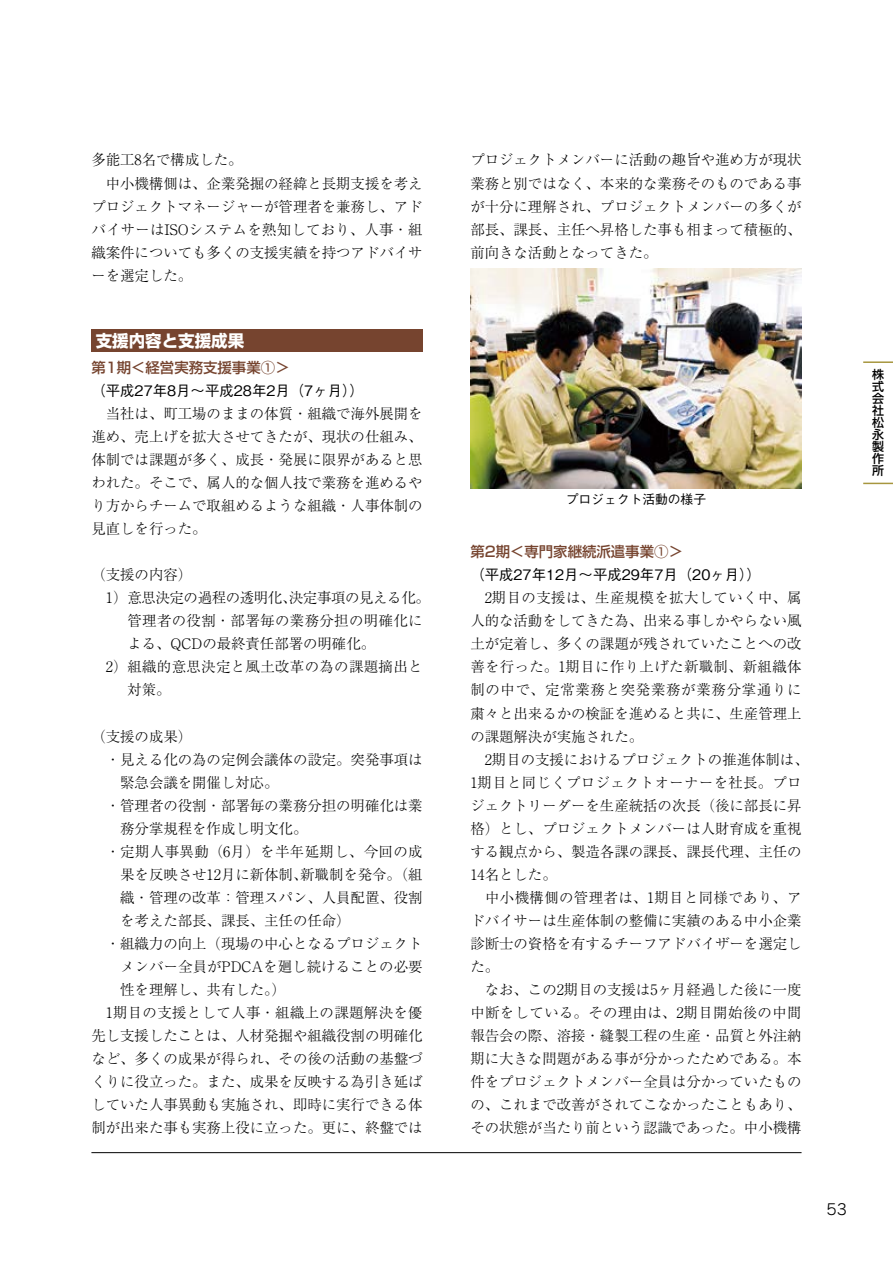
<style>
.page{position:relative;width:893px;height:1263px;background:#fff}
.page>*{position:absolute;margin:0;border:0;box-sizing:border-box;transform-origin:0 0}
.t1{font:700 16.5px "Shin Go Pro";color:#fff}
.t2{font:15px "Rodin Pro M";color:#000}
.t3{font:300 14.4px/23.1px "Ryumin Pro";color:#000}
.t4{font:500 14.4px "Gothic BBB Pro";color:#000}
.t5{font:300 14.4px "Ryumin Pro";letter-spacing:.025em;color:#000}
.t6{font:300 14.4px "Ryumin Pro";letter-spacing:.03em;color:#000}
.t7{font:500 14.4px "Shin Go Pro";color:#76442f}
.t8{font:300 14.4px "Ryumin Pro";letter-spacing:-.025em;color:#000}
.t9{font:500 12.75px "Gothic BBB Pro";color:#000}
.t10{font:500 12px/12px "Shin Go Pro";color:#000;text-align:justify}
</style>
<div class="page">
<hr style="left:863px;top:361px;width:30px;height:2px;background:#a7963e">
<hr style="left:863px;top:483px;width:30px;height:1px;background:#a7963e">
<div style="left:91px;top:329px;width:332px;height:22px;background:#76442f"></div>
<img style="left:470px;top:268px;width:332px;height:221px">
<hr style="left:91px;top:1152px;width:710px;height:1px;background:#000">
<p class="t3" style="left:91px;top:147px;width:333px">多能工8名で構成した。<br>　中小機構側は、企業発掘の経緯と長期支援を考えプロジェクトマネージャーが管理者を兼務し、アドバイサーはISOシステムを熟知しており、人事・組織案件についても多くの支援実績を持つアドバイサーを選定した。</p>
<p class="t1" style="left:96px;top:327px;width:150px">支援内容と支援成果</p>
<p class="t7" style="left:91px;top:356px;width:200px">第1期＜経営実務支援事業①＞</p>
<p class="t4" style="left:91px;top:379px;width:274px">（平成27年8月～平成28年2月（7ヶ月））</p>
<p class="t3" style="left:91px;top:401px;width:333px;text-align:justify">　当社は、町工場のままの体質・組織で海外展開を進め、売上げを拡大させてきたが、現状の仕組み、体制では課題が多く、成長・発展に限界があると思われた。そこで、属人的な個人技で業務を進めるやり方からチームで取組めるような組織・人事体制の見直しを行った。</p>
<p class="t3" style="left:91px;top:562px;width:102px">（支援の内容）</p>
<p class="t8" style="left:106px;top:587px;width:325px">1）意思決定の過程の透明化、決定事項の見える化。</p>
<p class="t6" style="left:127px;top:610px;width:297px">管理者の役割・部署毎の業務分担の明確化に</p>
<p class="t3" style="left:127px;top:631px;width:249px">よる、QCDの最終責任部署の明確化。</p>
<p class="t5" style="left:106px;top:656px;width:318px">2）組織的意思決定と風土改革の為の課題摘出と</p>
<p class="t3" style="left:127px;top:677px;width:45px">対策。</p>
<p class="t3" style="left:91px;top:723px;width:102px">（支援の成果）</p>
<p class="t3" style="left:106px;top:746px;width:318px">・見える化の為の定例会議体の設定。突発事項は</p>
<p class="t3" style="left:120px;top:769px;width:160px">緊急会議を開催し対応。</p>
<p class="t3" style="left:106px;top:792px;width:318px">・管理者の役割・部署毎の業務分担の明確化は業</p>
<p class="t3" style="left:120px;top:816px;width:189px">務分掌規程を作成し明文化。</p>
<p class="t6" style="left:106px;top:840px;width:318px">・定期人事異動（6月）を半年延期し、今回の成</p>
<p class="t3" style="left:120px;top:862px;width:304px">果を反映させ12月に新体制、新職制を発令。（組</p>
<p class="t3" style="left:120px;top:885px;width:304px">織・管理の改革：管理スパン、人員配置、役割</p>
<p class="t3" style="left:120px;top:908px;width:232px">を考えた部長、課長、主任の任命）</p>
<p class="t3" style="left:106px;top:931px;width:318px">・組織力の向上（現場の中心となるプロジェクト</p>
<p class="t3" style="left:120px;top:954px;width:304px">メンバー全員がPDCAを廻し続けることの必要</p>
<p class="t3" style="left:120px;top:977px;width:167px">性を理解し、共有した。）</p>
<p class="t5" style="left:91px;top:1001px;width:333px">　1期目の支援として人事・組織上の課題解決を優</p>
<p class="t3" style="left:91px;top:1023px;width:333px">先し支援したことは、人材発掘や組織役割の明確化</p>
<p class="t3" style="left:91px;top:1046px;width:333px">など、多くの成果が得られ、その後の活動の基盤づ</p>
<p class="t3" style="left:91px;top:1069px;width:333px">くりに役立った。また、成果を反映する為引き延ば</p>
<p class="t3" style="left:91px;top:1092px;width:333px">していた人事異動も実施され、即時に実行できる体</p>
<p class="t3" style="left:91px;top:1115px;width:333px">制が出来た事も実務上役に立った。更に、終盤では</p>
<p class="t3" style="left:470px;top:147px;width:333px;text-align:justify">プロジェクトメンバーに活動の趣旨や進め方が現状業務と別ではなく、本来的な業務そのものである事が十分に理解され、プロジェクトメンバーの多くが部長、課長、主任へ昇格した事も相まって積極的、前向きな活動となってきた。</p>
<p class="t9" style="left:566px;top:489px;width:142px">プロジェクト活動の様子</p>
<p class="t7" style="left:470px;top:540px;width:214px">第2期＜専門家継続派遣事業①＞</p>
<p class="t4" style="left:470px;top:563px;width:292px">（平成27年12月～平成29年7月（20ヶ月））</p>
<p class="t3" style="left:470px;top:585px;width:340px">　2期目の支援は、生産規模を拡大していく中、属人的な活動をしてきた為、出来る事しかやらない風土が定着し、多くの課題が残されていたことへの改善を行った。1期目に作り上げた新職制、新組織体制の中で、定常業務と突発業務が業務分掌通りに粛々と出来るかの検証を進めると共に、生産管理上の課題解決が実施された。<br>　2期目の支援におけるプロジェクトの推進体制は、<br>1期目と同じくプロジェクトオーナーを社長。プロジェクトリーダーを生産統括の次長（後に部長に昇格）とし、プロジェクトメンバーは人財育成を重視する観点から、製造各課の課長、課長代理、主任の<br>14名とした。<br>　中小機構側の管理者は、1期目と同様であり、アドバイサーは生産体制の整備に実績のある中小企業診断士の資格を有するチーフアドバイザーを選定した。<br>　なお、この2期目の支援は5ヶ月経過した後に一度中断をしている。その理由は、2期目開始後の中間報告会の際、溶接・縫製工程の生産・品質と外注納期に大きな問題がある事が分かったためである。本件をプロジェクトメンバー全員は分かっていたものの、これまで改善がされてこなかったこともあり、その状態が当たり前という認識であった。中小機構</p>
<p class="t10" style="left:872px;top:367px;width:13px">株式会社松永製作所</p>
<p class="t2" style="left:827px;top:1200px;width:22px">53</p>
</div>
